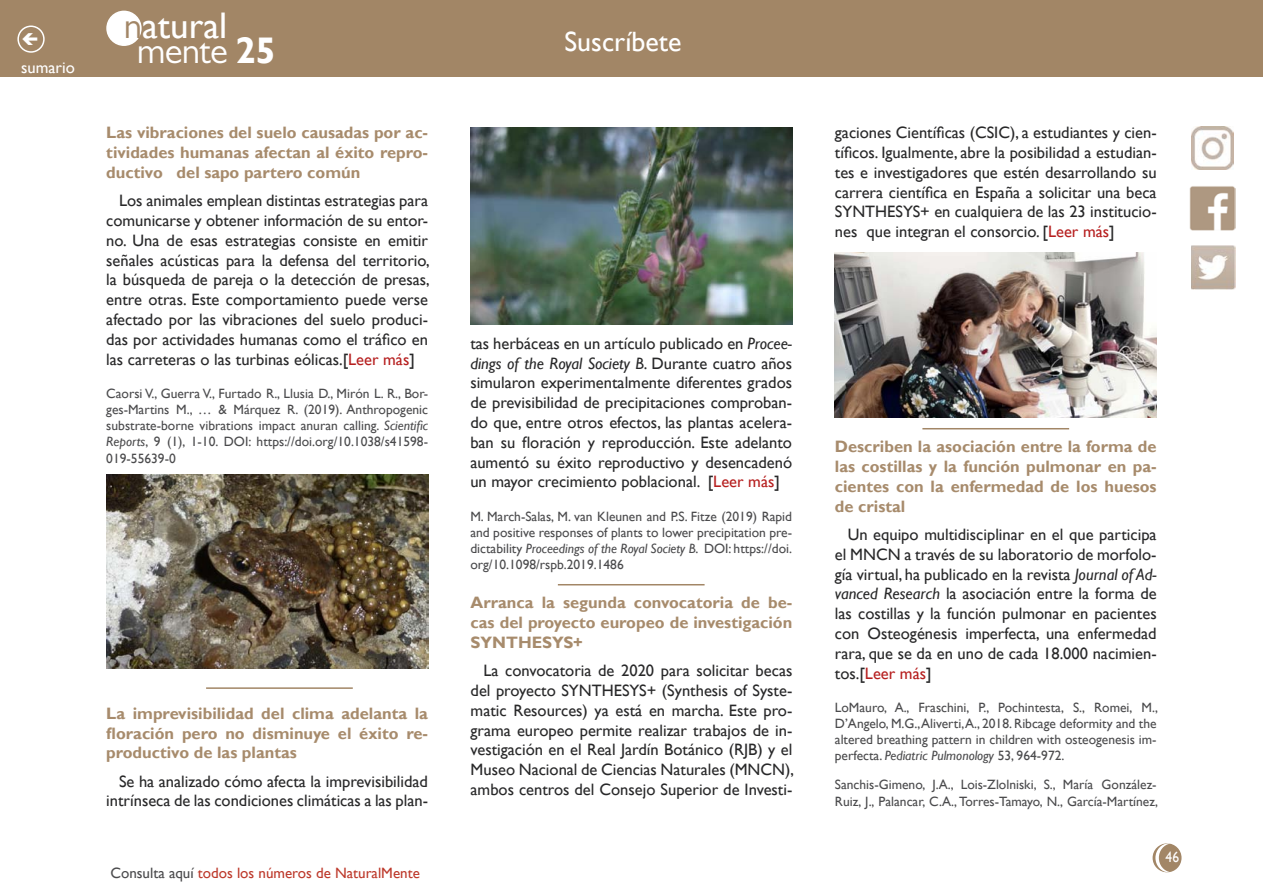
<style>
.page{position:relative;width:1263px;height:893px;background:#fff}
.page>*{position:absolute;margin:0;border:0;box-sizing:border-box;transform-origin:0 0}
.t1{font:37.05px "Gill Sans";color:#fff}
.t2{font:37.05px "Gill Sans MT Pro";letter-spacing:-.02em;color:#fff}
.t3{font:27.9px "Gill Sans";color:#fff}
.t4{font:16.5px/19.8px "Gill Sans";color:#282829;text-align:justify}
.t5{font:700 16.5px/19.8px "Gill Sans";color:#a78b6c;text-align:justify}
.t6{font:16.5px "Gill Sans";color:#fff}
.t7{font:15px "Gill Sans";color:#bd392b}
.t8{font:15px "Gill Sans";color:#fff;scale:.9 1}
.t9{font:13.5px/16.2px "Gill Sans";color:#4b4b4d;text-align:justify}
.s1{font-family:"Gill Sans MT Pro";color:#a28666}
.s2{font-family:"Gill Sans";font-weight:700}
.s3{color:#b61f1f}
.s4{font-style:italic}
.s5{color:#4b4b4d}
</style>
<div class="page">
<div style="left:1153px;top:844px;width:28px;height:28px;background:#a28666;border-radius:50%"></div>
<div style="left:1152px;top:843px;width:29px;height:29px;border:2px solid #a28666;border-radius:50%"></div>
<div style="left:0;top:0;width:1263px;height:77px;background:#a28666"></div>
<div style="left:107px;top:11px;width:34px;height:34px;background:#fff;border-radius:50%"></div>
<div style="left:106px;top:11px;width:36px;height:35px;border:2px solid #fff;border-radius:50%"></div>
<svg style="left:1155px;top:843px;width:15px;height:29px"></svg>
<div style="left:17px;top:26px;width:28px;height:27px;border:2px solid #fff;border-radius:50%"></div>
<img style="left:1190px;top:186px;width:45px;height:44px">
<img style="left:1191px;top:246px;width:44px;height:44px">
<img style="left:1191px;top:127px;width:42px;height:42px">
<hr style="left:206px;top:687px;width:147px;height:2px;background:#a28666">
<hr style="left:558px;top:584px;width:146px;height:1px;background:#a28666">
<hr style="left:922px;top:428px;width:147px;height:1px;background:#a28666">
<img style="left:106px;top:475px;width:322px;height:194px">
<img style="left:471px;top:128px;width:321px;height:197px">
<img style="left:835px;top:252px;width:322px;height:165px">
<p class="t6" style="left:21px;top:58px;width:55px">sumario</p>
<h1 class="t1" style="left:124px;top:4px;width:105px"><span class="s1">n</span>atural</h1>
<h1 class="t2" style="left:137px;top:29px;width:140px">mente <span class="s2">25</span></h1>
<p class="t5" style="left:106px;top:123px;width:323px">Las vibraciones del suelo causadas por ac&shy;tividades humanas afectan al éxito repro&shy;ductivo del sapo partero común</p>
<p class="t4" style="left:106px;top:191px;width:325px;text-indent:13px">Los animales emplean distintas estrategias para comunicarse y obtener información de su entor&shy;no. Una de esas estrategias consiste en emitir señales acústicas para la defensa del territorio, la búsqueda de pareja o la detección de presas, entre otras. Este comportamiento puede verse afectado por las vibraciones del suelo produci&shy;das por actividades humanas como el tráfico en las carreteras o las turbinas eólicas.[<span class="s3">Leer más</span>]</p>
<p class="t9" style="left:106px;top:385px;width:323px">Caorsi V., Guerra V., Furtado R., Llusia D., Mirón L. R., Bor&shy;ges-Martins M., … &amp; Márquez R. (2019). Anthropogenic substrate-borne vibrations impact anuran calling. <span class="s4">Scientific Reports</span>, 9 (1), 1-10. DOI: https://doi.org/10.1038/s41598- 019-55639-0</p>
<p class="t5" style="left:106px;top:704px;width:323px">La imprevisibilidad del clima adelanta la floración pero no disminuye el éxito re&shy;productivo de las plantas</p>
<p class="t4" style="left:106px;top:771px;width:323px;text-align:right">Se ha analizado cómo afecta la imprevisibilidad intrínseca de las condiciones climáticas a las plan-</p>
<p class="t7" style="left:110px;top:864px;width:311px"><span class="s5">Consulta aquí</span> todos los números de NaturalMente</p>
<h2 class="t3" style="left:564px;top:25px;width:118px">Suscríbete</h2>
<p class="t4" style="left:470px;top:334px;width:323px">tas herbáceas en un artículo publicado en <span class="s4">Procee&shy;dings of the Royal Society B</span>. Durante cuatro años simularon experimentalmente diferentes grados de previsibilidad de precipitaciones comproban&shy;do que, entre otros efectos, las plantas acelera&shy;ban su floración y reproducción. Este adelanto aumentó su éxito reproductivo y desencadenó un mayor crecimiento poblacional. [<span class="s3">Leer más</span>]</p>
<p class="t9" style="left:470px;top:508px;width:323px">M. March-Salas, M. van Kleunen and P.S. Fitze (2019) Rapid and positive responses of plants to lower precipitation pre&shy;dictability <span class="s4">Proceedings of the Royal Society B</span>. DOI: https://doi. org/10.1098/rspb.2019.1486</p>
<p class="t5" style="left:471px;top:593px;width:323px">Arranca la segunda convocatoria de be&shy;cas del proyecto europeo de investigación SYNTHESYS+</p>
<p class="t4" style="left:471px;top:661px;width:325px;text-indent:13px">La convocatoria de 2020 para solicitar becas del proyecto SYNTHESYS+ (Synthesis of Syste&shy;matic Resources) ya está en marcha. Este pro&shy;grama europeo permite realizar trabajos de in&shy;vestigación en el Real Jardín Botánico (RJB) y el Museo Nacional de Ciencias Naturales (MNCN), ambos centros del Consejo Superior de Investi-</p>
<p class="t4" style="left:835px;top:123px;width:323px">gaciones Científicas (CSIC), a estudiantes y cien&shy;tíficos. Igualmente, abre la posibilidad a estudian&shy;tes e investigadores que estén desarrollando su carrera científica en España a solicitar una beca SYNTHESYS+ en cualquiera de las 23 institucio&shy;nes que integran el consorcio. [<span class="s3">Leer más</span>]</p>
<p class="t5" style="left:835px;top:437px;width:323px">Describen la asociación entre la forma de las costillas y la función pulmonar en pa&shy;cientes con la enfermedad de los huesos de cristal</p>
<p class="t4" style="left:835px;top:525px;width:323px;text-indent:13px">Un equipo multidisciplinar en el que participa el MNCN a través de su laboratorio de morfolo&shy;gía virtual, ha publicado en la revista <span class="s4">Journal of Ad&shy;vanced Research</span> la asociación entre la forma de las costillas y la función pulmonar en pacientes con Osteogénesis imperfecta, una enfermedad rara, que se da en uno de cada 18.000 nacimien&shy;tos.[<span class="s3">Leer más</span>]</p>
<p class="t9" style="left:835px;top:699px;width:325px">LoMauro, A., Fraschini, P., Pochintesta, S., Romei, M., D’Angelo, M.G.,Aliverti,A., 2018. Ribcage deformity and the altered breathing pattern in children with osteogenesis im&shy;perfecta. <span class="s4">Pediatric Pulmonology</span> 53, 964-972.</p>
<p class="t9" style="left:835px;top:777px;width:325px">Sanchis-Gimeno, J.A., Lois-Zlolniski, S., María González-<br>Ruiz, J., Palancar, C.A., Torres-Tamayo, N., García-Martínez,</p>
<p class="t8" style="left:1165px;top:849px;width:16px">46</p>
</div>
